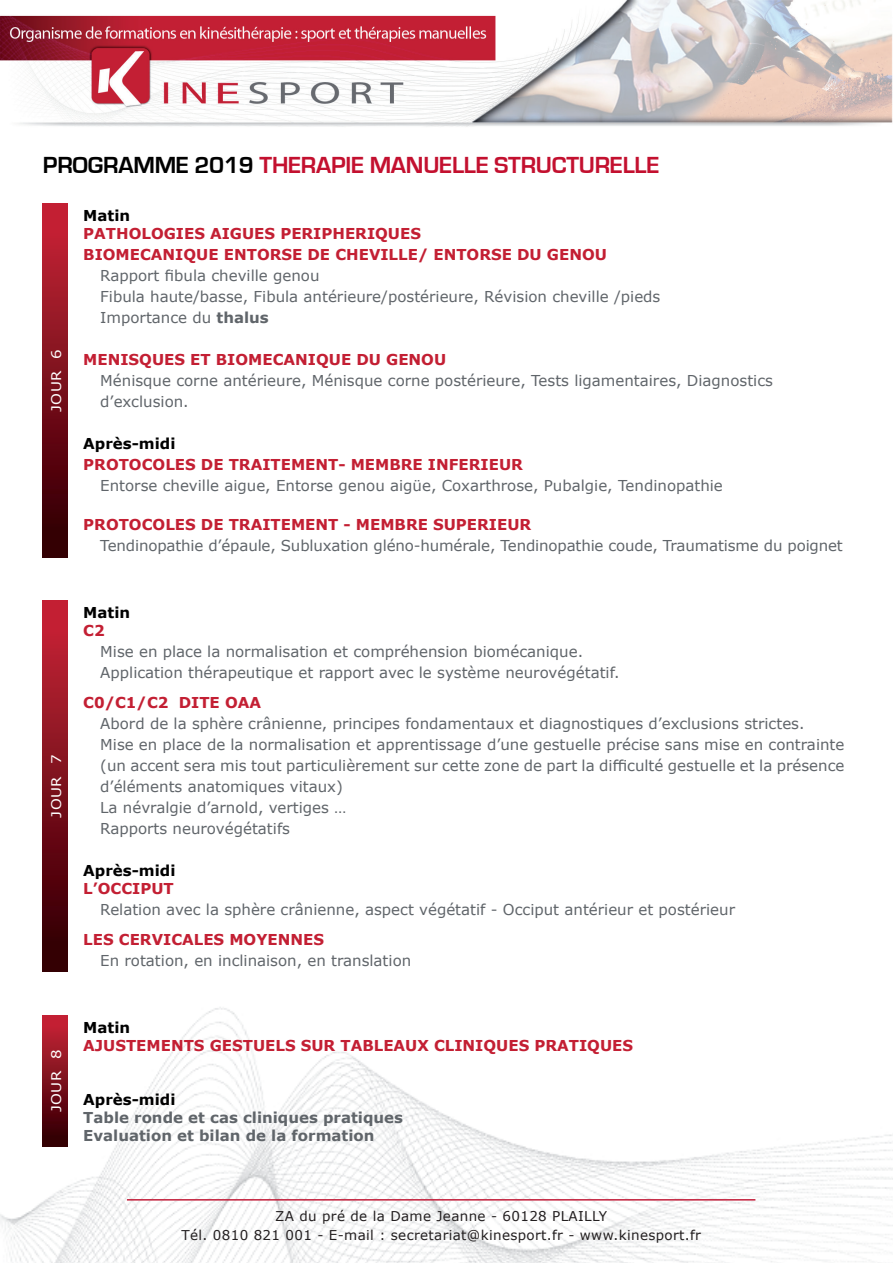
<style>
.page{position:relative;width:893px;height:1263px;background:#fff}
.page>*{position:absolute;margin:0;border:0;box-sizing:border-box;transform-origin:0 0}
.t1{font:700 24px "Eurostile";letter-spacing:-.01em;color:#c3102f}
.t2{font:15px/21px "Verdana";color:#60656a}
.t3{font:700 15px "Verdana";color:#c31f33}
.t4{font:700 15px/18px "Verdana";color:#60656a}
.t5{font:700 15px "Verdana";color:#000}
.t6{font:13.5px/19.5px "Verdana";letter-spacing:.025em;color:#231f20;text-align:center}
.t7{font:13.35px "Verdana";letter-spacing:.03em;color:#fff;scale:1.12 1}
.s1{color:#000}
.s2{font-weight:700}
</style>
<div class="page">
<img style="left:0;top:957px;width:893px;height:306px">
<img style="left:0;top:0;width:893px;height:127px">
<hr style="left:127px;top:1199px;width:628px;height:1px;background:#c31f3b">
<div style="left:43px;top:204px;width:25px;height:353px;background:linear-gradient(to bottom,#cc2438,#2b0000)"></div>
<div style="left:43px;top:600px;width:25px;height:372px;background:linear-gradient(to bottom,#cc2438,#2c0000)"></div>
<div style="left:43px;top:1015px;width:25px;height:131px;background:linear-gradient(to bottom,#cd2538,#2c0000)"></div>
<h1 class="t1" style="left:43px;top:152px;width:616px"><span class="s1">PROGRAMME 2019</span> THERAPIE MANUELLE STRUCTURELLE</h1>
<p class="t7" style="left:47px;top:412px;width:58px;rotate:-90deg">JOUR 6</p>
<p class="t7" style="left:47px;top:817px;width:58px;rotate:-90deg">JOUR 7</p>
<p class="t7" style="left:47px;top:1112px;width:58px;rotate:-90deg">JOUR 8</p>
<p class="t5" style="left:83px;top:205px;width:48px">Matin</p>
<p class="t3" style="left:83px;top:223px;width:139px">PATHOLOGI ES AIGU</p>
<p class="t3" style="left:254px;top:223px;width:113px">ES PERIPHERIQU</p>
<p class="t3" style="left:400px;top:223px;width:21px">ES</p>
<p class="t3" style="left:83px;top:244px;width:69px">BIOMECANIQU</p>
<p class="t3" style="left:208px;top:244px;width:398px">E ENTORSE DE CHEVILLE/ ENTORSE DU GENOU</p>
<p class="t2" style="left:100px;top:265px;width:562px">Rapport fibula cheville genou<br>Fibula haute/basse, Fibula antérieure/postérieure, Révision cheville /pieds<br>Importance du <span class="s2">thalus</span></p>
<p class="t3" style="left:83px;top:349px;width:37px">MENISQU</p>
<p class="t3" style="left:164px;top:349px;width:121px">ES ET BIOM ECANIQU</p>
<p class="t3" style="left:341px;top:349px;width:104px">E DU GENOU</p>
<p class="t2" style="left:100px;top:370px;width:674px">Ménisque corne antérieure, Ménisque corne postérieure, Tests ligamentaires, Diagnostics d’exclusion.</p>
<p class="t5" style="left:83px;top:433px;width:94px">Après-midi</p>
<p class="t3" style="left:83px;top:454px;width:157px">PROTOCOLES DE TRAIT</p>
<p class="t3" style="left:281px;top:454px;width:108px">EMENT- MEMBR</p>
<p class="t3" style="left:413px;top:454px;width:27px">E INF</p>
<p class="t3" style="left:459px;top:454px;width:53px">ERIEUR</p>
<p class="t2" style="left:100px;top:475px;width:624px">Entorse cheville aigue, Entorse genou aigüe, Coxarthrose, Pubalgie, Tendinopathie</p>
<p class="t3" style="left:83px;top:514px;width:157px">PROTOCOLES DE TRAIT</p>
<p class="t3" style="left:281px;top:514px;width:113px">EMENT - MEMBR</p>
<p class="t3" style="left:418px;top:514px;width:103px">E SUPERIEUR</p>
<p class="t2" style="left:100px;top:535px;width:744px">Tendinopathie d’épaule, Subluxation gléno-humérale, Tendinopathie coude, Traumatisme du poignet</p>
<p class="t5" style="left:83px;top:602px;width:48px">Matin</p>
<p class="t3" style="left:83px;top:620px;width:23px">C2</p>
<p class="t2" style="left:100px;top:641px;width:521px">Mise en place la normalisation et compréhension biomécanique.<br>Application thérapeutique et rapport avec le système neurovégétatif.</p>
<p class="t3" style="left:83px;top:692px;width:167px">C0/C1/C2 DITE OAA</p>
<p class="t2" style="left:100px;top:713px;width:746px">Abord de la sphère crânienne, principes fondamentaux et diagnostiques d’exclusions strictes.<br>Mise en place de la normalisation et apprentissage d’une gestuelle précise sans mise en contrainte (un accent sera mis tout particulièrement sur cette zone de part la difficulté gestuelle et la présence d’éléments anatomiques vitaux)<br>La névralgie d’arnold, vertiges …<br>Rapports neurovégétatifs</p>
<p class="t5" style="left:83px;top:860px;width:94px">Après-midi</p>
<p class="t3" style="left:83px;top:878px;width:38px">L’OCCI</p>
<p class="t3" style="left:140px;top:878px;width:23px">PUT</p>
<p class="t2" style="left:100px;top:899px;width:636px">Relation avec la sphère crânienne, aspect végétatif - Occiput antérieur et postérieur</p>
<p class="t3" style="left:83px;top:929px;width:69px">LES CERVICA</p>
<p class="t3" style="left:194px;top:929px;width:130px">LES MOYENN ES</p>
<p class="t2" style="left:100px;top:950px;width:312px">En rotation, en inclinaison, en translation</p>
<p class="t5" style="left:83px;top:1016px;width:48px">Matin</p>
<p class="t3" style="left:83px;top:1034px;width:12px">AJUST</p>
<p class="t3" style="left:136px;top:1034px;width:47px">EMENTS</p>
<p class="t3" style="left:210px;top:1034px;width:34px">GESTU</p>
<p class="t3" style="left:265px;top:1034px;width:48px">ELS SUR</p>
<p class="t3" style="left:340px;top:1034px;width:12px">TAB</p>
<p class="t3" style="left:374px;top:1034px;width:92px">LEAUX CLINIQU</p>
<p class="t3" style="left:508px;top:1034px;width:49px">ES PRATIQU</p>
<p class="t3" style="left:612px;top:1034px;width:21px">ES</p>
<p class="t5" style="left:83px;top:1088px;width:94px">Après-midi</p>
<p class="t4" style="left:83px;top:1108px;width:321px">Table ronde et cas cliniques pratiques<br>Evaluation et bilan de la formation</p>
<p class="t6" style="left:181px;top:1206px;width:521px">ZA du pré de la Dame Jeanne - 60128 PLAILLY<br>Tél. 0810 821 001 - E-mail : secretariat@kinesport.fr - www.kinesport.fr</p>
</div>
